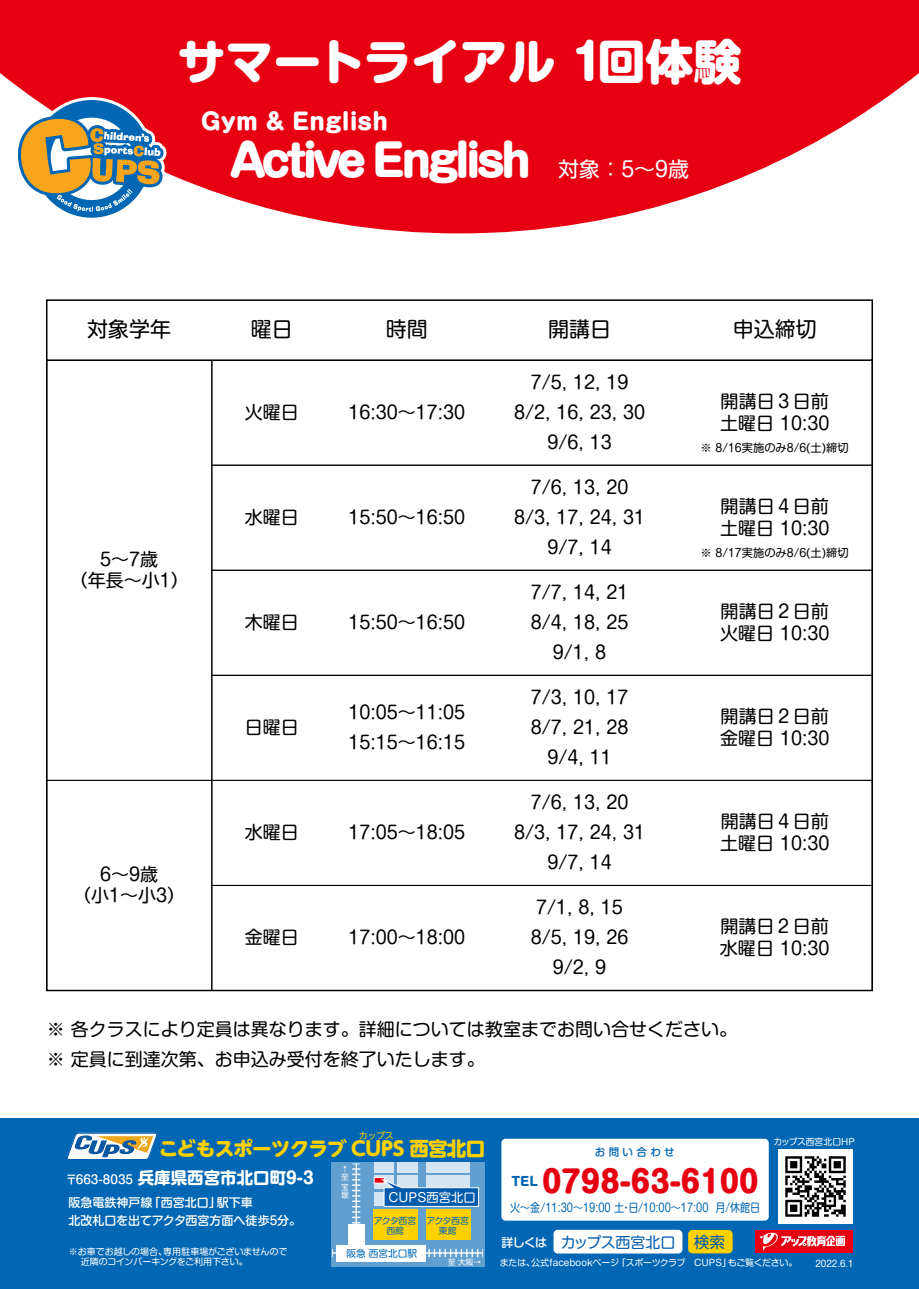
<style>
.page{position:relative;width:919px;height:1289px;background:#fff}
.page>*{position:absolute;margin:0;border:0;box-sizing:border-box;transform-origin:0 0}
.t1{font:800 48px "Shin M Go Pro";color:#fff}
.t2{font:800 43.5px "Shin M Go Pro";letter-spacing:-.1em;color:#fff}
.t3{font:800 30px "Shin M Go Pro";color:#e60012}
.t4{font:800 22.5px "Shin M Go Pro";color:#fff}
.t5{font:21px "Shin M Go Pro";color:#000}
.t6{font:800 19.5px "UD Shin M Go Pro";letter-spacing:-.04em;color:#fdd000}
.t7{font:18px/30px "Shin M Go Pro";color:#000;text-align:center}
.t8{font:700 16.5px "Shin M Go Pro";color:#fff}
.t9{font:15px "Shin M Go Pro";letter-spacing:-.025em;color:#005bac}
.t10{font:12.3px "Shin M Go Pro";color:#fff}
.t11{font:800 12.3px "Shin M Go Pro";color:#0166b3}
.t12{font:500 12px/18px "Shin M Go Pro";color:#fff}
.t13{font:11.7px "Shin M Go Pro";color:#0166b3;scale:.86 1}
.t14{font:11.25px "Shin M Go Pro";color:#000}
.t15{font:500 10.5px "Shin M Go Pro";letter-spacing:.32em;color:#0166b3}
.t16{font:9.6px "Shin M Go Pro";color:#0166b3}
.t17{font:9px/10.8px "Shin M Go Pro";letter-spacing:-.01em;color:#fff}
.t18{font:9px "UD Shin M Go Pro";color:#fdd000}
.t19{font:8.85px/9.9px "Shin M Go Pro";letter-spacing:-.04em;color:#0166b3;text-align:center}
.t20{font:8.85px "Shin M Go Pro";color:#fff}
.t21{font:7.65px "Shin M Go Pro";color:#fff}
.s1{font-weight:400;font-size:21px}
.s2{font-weight:500;font-size:12px}
.s3{font-weight:500;font-size:12px;color:#fff}
.s4{font-size:15.6px}
</style>
<div class="page">
<div style="left:0;top:1118px;width:918px;height:170px;background:#0166b3"></div>
<div style="left:501px;top:1138px;width:267px;height:82px;background:#fff;border-radius:4px"></div>
<div style="left:553px;top:1229px;width:129px;height:24px;background:#fff;border-radius:4px"></div>
<div style="left:688px;top:1229px;width:44px;height:24px;background:#fdd000;border-radius:4px"></div>
<svg style="left:331px;top:1162px;width:153px;height:104px;background:#6aa4cc"></svg>
<svg style="left:352px;top:1163px;width:8px;height:61px"></svg>
<div style="left:348px;top:1224px;width:17px;height:34px;background:#fff"></div>
<svg style="left:332px;top:1248px;width:151px;height:8px"></svg>
<div style="left:336px;top:1244px;width:90px;height:17px;background:#fff"></div>
<div style="left:374px;top:1192px;width:43px;height:13px;background:#d5e5f2"></div>
<div style="left:426px;top:1175px;width:43px;height:14px;background:#d5e5f2"></div>
<div style="left:426px;top:1162px;width:43px;height:11px;background:#d5e5f2"></div>
<svg style="left:374px;top:1175px;width:19px;height:14px"></svg>
<div style="left:397px;top:1175px;width:20px;height:14px;background:#d5e5f2"></div>
<div style="left:374px;top:1162px;width:19px;height:10px;background:#d5e5f2"></div>
<div style="left:397px;top:1162px;width:20px;height:10px;background:#d5e5f2"></div>
<div style="left:373px;top:1209px;width:44px;height:30px;background:#fdd000"></div>
<svg style="left:374px;top:1177px;width:10px;height:6px"></svg>
<svg style="left:380px;top:1178px;width:99px;height:28px"></svg>
<div style="left:426px;top:1209px;width:44px;height:30px;background:#fdd000"></div>
<img style="left:778px;top:1149px;width:74px;height:74px">
<div style="left:755px;top:1229px;width:97px;height:23px;background:#e60012"></div>
<svg style="left:759px;top:1232px;width:86px;height:18px"></svg>
<svg style="left:67px;top:1132px;width:90px;height:27px;background:#9cb2ba"></svg>
<svg style="left:0;top:0;width:918px;height:233px;fill:#e60012"></svg>
<svg style="left:14px;top:97px;width:153px;height:124px"></svg>
<div style="left:46px;top:359px;width:826px;height:632px;background:#fff;border:2px solid #000"></div>
<div style="left:46px;top:360px;width:166px;height:420px;border:1px solid #000"></div>
<div style="left:46px;top:780px;width:166px;height:210px;border:1px solid #000"></div>
<div style="left:211px;top:465px;width:661px;height:105px;border:1px solid #000"></div>
<div style="left:211px;top:570px;width:661px;height:105px;border:1px solid #000"></div>
<div style="left:211px;top:675px;width:661px;height:105px;border:1px solid #000"></div>
<div style="left:46px;top:299px;width:826px;height:62px;background:#fff;border:2px solid #000"></div>
<div style="left:211px;top:780px;width:661px;height:105px;border:1px solid #000"></div>
<div style="left:211px;top:885px;width:661px;height:105px;border:1px solid #000"></div>
<h1 class="t1" style="left:177px;top:22px;width:565px">サマートライアル 1回体験</h1>
<p class="t4" style="left:201px;top:103px;width:189px">Gym &amp; English</p>
<h2 class="t2" style="left:230px;top:125px;width:460px">Active English <span class="s1">対象：5～9歳</span></h2>
<p class="t5" style="left:87px;top:312px;width:85px">対象学年</p>
<p class="t5" style="left:251px;top:312px;width:43px">曜日</p>
<p class="t5" style="left:386px;top:312px;width:43px">時間</p>
<p class="t7" style="left:245px;top:395px;width:55px">火曜日</p>
<p class="t7" style="left:348px;top:395px;width:118px">16:30～17:30</p>
<p class="t7" style="left:70px;top:546px;width:120px;line-height:21.6px">5～7歳<br>（年長～小1）</p>
<p class="t7" style="left:73px;top:861px;width:113px;line-height:21.6px">6～9歳<br>（小1～小3）</p>
<p class="t7" style="left:245px;top:500px;width:55px">水曜日</p>
<p class="t7" style="left:348px;top:500px;width:118px">15:50～16:50</p>
<p class="t7" style="left:245px;top:605px;width:55px">木曜日</p>
<p class="t7" style="left:348px;top:605px;width:118px">15:50～16:50</p>
<p class="t7" style="left:245px;top:710px;width:55px">日曜日</p>
<p class="t7" style="left:348px;top:695px;width:118px;text-align:left">10:05～11:05<br>15:15～16:15</p>
<p class="t7" style="left:245px;top:815px;width:55px">水曜日</p>
<p class="t7" style="left:348px;top:815px;width:118px">17:05～18:05</p>
<p class="t7" style="left:245px;top:920px;width:55px">金曜日</p>
<p class="t7" style="left:348px;top:920px;width:118px">17:00～18:00</p>
<p class="t5" style="left:548px;top:312px;width:64px">開講日</p>
<p class="t5" style="left:732px;top:312px;width:86px">申込締切</p>
<p class="t7" style="left:514px;top:365px;width:132px">7/5, 12, 19<br>8/2, 16, 23, 30<br>9/6, 13</p>
<p class="t7" style="left:514px;top:470px;width:132px">7/6, 13, 20<br>8/3, 17, 24, 31<br>9/7, 14</p>
<p class="t7" style="left:530px;top:575px;width:99px">7/7, 14, 21<br>8/4, 18, 25<br>9/1, 8</p>
<p class="t7" style="left:530px;top:680px;width:99px">7/3, 10, 17<br>8/7, 21, 28<br>9/4, 11</p>
<p class="t7" style="left:514px;top:785px;width:132px">7/6, 13, 20<br>8/3, 17, 24, 31<br>9/7, 14</p>
<p class="t7" style="left:530px;top:890px;width:99px">7/1, 8, 15<br>8/5, 19, 26<br>9/2, 9</p>
<p class="t7" style="left:720px;top:388px;width:111px;line-height:21.6px;text-align:left">開講日３日前土曜日 10:30</p>
<p class="t14" style="left:700px;top:439px;width:150px">※ 8/16実施のみ8/6(土)締切</p>
<p class="t7" style="left:720px;top:493px;width:111px;line-height:21.6px;text-align:left">開講日４日前土曜日 10:30</p>
<p class="t14" style="left:700px;top:544px;width:150px">※ 8/17実施のみ8/6(土)締切</p>
<p class="t7" style="left:720px;top:598px;width:111px;line-height:21.6px;text-align:left">開講日２日前火曜日 10:30</p>
<p class="t7" style="left:720px;top:703px;width:111px;line-height:21.6px;text-align:left">開講日２日前金曜日 10:30</p>
<p class="t7" style="left:720px;top:808px;width:111px;line-height:21.6px;text-align:left">開講日４日前土曜日 10:30</p>
<p class="t7" style="left:720px;top:913px;width:111px;line-height:21.6px;text-align:left">開講日２日前水曜日 10:30</p>
<p class="t7" style="left:47px;top:1012px;width:691px;text-align:left">※ 各クラスにより定員は異なります。詳細については教室までお問い合せください。※ 定員に到達次第、お申込み受付を終了いたします。</p>
<p class="t18" style="left:359px;top:1127px;width:36px">カップス</p>
<p class="t6" style="left:159px;top:1132px;width:328px">こどもスポーツクラブ CUPS 西宮北口</p>
<p class="t15" style="left:595px;top:1143px;width:81px">お問い合わせ</p>
<p class="t20" style="left:773px;top:1134px;width:83px">カップス西宮北口HP</p>
<p class="t8" style="left:65px;top:1164px;width:250px"><span class="s2">〒663-8035</span> 兵庫県西宮市北口町9-3</p>
<p class="t12" style="left:68px;top:1191px;width:234px">阪急電鉄神戸線「西宮北口」駅下車<br>北改札口を出てアクタ西宮方面へ徒歩5分。</p>
<p class="t17" style="left:81px;top:1244px;width:208px;text-indent:-12px">※お車でお越しの場合、専用駐車場がございませんので近隣のコインパーキングをご利用下さい。</p>
<p class="t21" style="left:341px;top:1163px;width:9px">↑</p>
<p class="t21" style="left:341px;top:1188px;width:9px">塚</p>
<p class="t21" style="left:341px;top:1170px;width:9px">至</p>
<p class="t21" style="left:341px;top:1181px;width:9px">宝</p>
<p class="t10" style="left:388px;top:1187px;width:89px">CUPS西宮北口</p>
<p class="t19" style="left:374px;top:1214px;width:44px">アクタ西宮西館</p>
<p class="t19" style="left:426px;top:1214px;width:44px">アクタ西宮東館</p>
<p class="t16" style="left:346px;top:1245px;width:72px">阪急 西宮北口駅</p>
<p class="t21" style="left:448px;top:1255px;width:35px">至 大阪→</p>
<p class="t11" style="left:511px;top:1171px;width:28px">TEL</p>
<h3 class="t3" style="left:542px;top:1156px;width:218px">0798-63-6100</h3>
<p class="t13" style="left:510px;top:1198px;width:292px">火～金/11:30～19:00 土・日/10:00～17:00 月/休館日</p>
<p class="t9" style="left:501px;top:1229px;width:225px"><span class="s3">詳しくは</span> カップス西宮北口 <span class="s4">検索</span></p>
<p class="t17" style="left:500px;top:1256px;width:299px">または、公式facebookページ「スポーツクラブ CUPS」もご覧ください。</p>
<p class="t17" style="left:815px;top:1257px;width:40px">2022.6.1</p>
</div>
